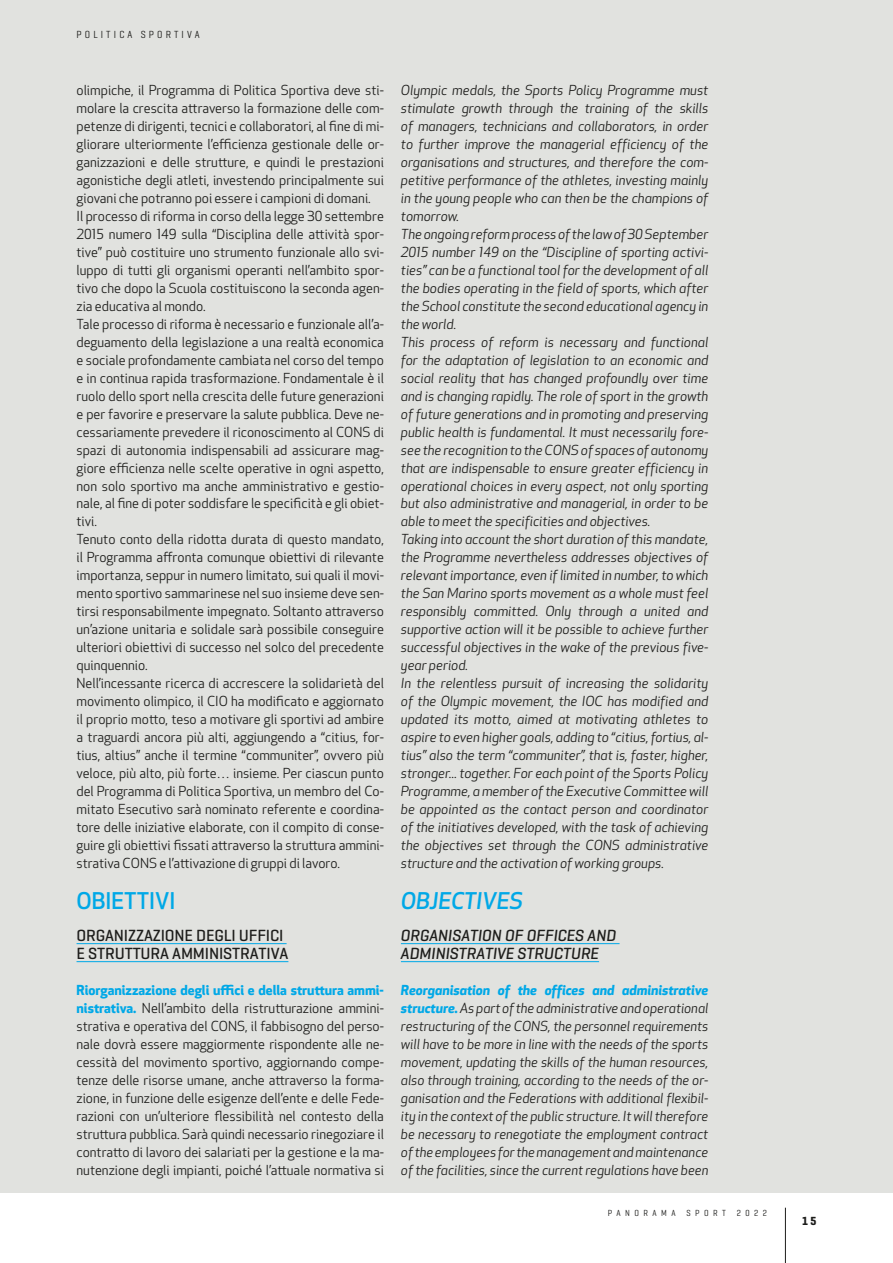
<style>
.page{position:relative;width:893px;height:1263px;background:#fff}
.page>*{position:absolute;margin:0;border:0;box-sizing:border-box;transform-origin:0 0}
.t1{font:italic 500 22.5px "Apex New";color:#00a8e7}
.t2{font:500 22.5px "Apex New";color:#00a8e7}
.t3{font:500 16.5px/18px "Geogrotesque";letter-spacing:-.01em;color:#1d1d1b}
.t4{font:italic 500 16.5px/18px "Geogrotesque";letter-spacing:-.01em;color:#1d1d1b}
.t5{font:13.5px/18px "Apex New";color:#1d1d1b}
.t6{font:italic 13.5px/18px "Apex New";color:#1d1d1b}
.t7{font:700 12px "Geogrotesque Cond";color:#1d1d1b}
.t8{font:10.5px "Geogrotesque Cond";letter-spacing:.3em;color:#1d1d1b}
.t9{font:9px "Geogrotesque Cond";letter-spacing:.5em;color:#1d1d1b}
.s1{font-weight:700;color:#00a8e7}
</style>
<div class="page">
<div style="left:0;top:0;width:893px;height:1193px;background:#e1e2df"></div>
<hr style="left:785px;top:1208px;width:1px;height:55px;background:#1d1d1b">
<hr style="left:401px;top:943px;width:219px;height:1px;background:#00a8e7">
<hr style="left:401px;top:961px;width:198px;height:1px;background:#00a8e7">
<hr style="left:77px;top:943px;width:210px;height:1px;background:#00a8e7">
<hr style="left:77px;top:961px;width:211px;height:1px;background:#00a8e7">
<p class="t8" style="left:77px;top:28px;width:125px">POLITICA SPORTIVA</p>
<p class="t5" style="left:77px;top:81px;width:309px">olimpiche, il Programma di Politica Sportiva deve sti&shy;molare la crescita attraverso la formazione delle com&shy;petenze di dirigenti, tecnici e collaboratori, al fine di mi&shy;gliorare ulteriormente l’efficienza gestionale delle or&shy;ganizzazioni e delle strutture, e quindi le prestazioni agonistiche degli atleti, investendo principalmente sui giovani che potranno poi essere i campioni di domani.<br>Il processo di riforma in corso della legge 30 settembre 2015 numero 149 sulla “Disciplina delle attività spor&shy;tive” può costituire uno strumento funzionale allo svi&shy;luppo di tutti gli organismi operanti nell’ambito spor&shy;tivo che dopo la Scuola costituiscono la seconda agen&shy;zia educativa al mondo.<br>Tale processo di riforma è necessario e funzionale all’a&shy;deguamento della legislazione a una realtà economica e sociale profondamente cambiata nel corso del tempo e in continua rapida trasformazione. Fondamentale è il ruolo dello sport nella crescita delle future generazioni e per favorire e preservare la salute pubblica. Deve ne&shy;cessariamente prevedere il riconoscimento al CONS di spazi di autonomia indispensabili ad assicurare mag&shy;giore efficienza nelle scelte operative in ogni aspetto, non solo sportivo ma anche amministrativo e gestio&shy;nale, al fine di poter soddisfare le specificità e gli obiet&shy;tivi.<br>Tenuto conto della ridotta durata di questo mandato, il Programma affronta comunque obiettivi di rilevante importanza, seppur in numero limitato, sui quali il movi&shy;mento sportivo sammarinese nel suo insieme deve sen&shy;tirsi responsabilmente impegnato. Soltanto attraverso un’azione unitaria e solidale sarà possibile conseguire ulteriori obiettivi di successo nel solco del precedente quinquennio.<br>Nell’incessante ricerca di accrescere la solidarietà del movimento olimpico, il CIO ha modificato e aggiornato il proprio motto, teso a motivare gli sportivi ad ambire a traguardi ancora più alti, aggiungendo a “citius, for&shy;tius, altius” anche il termine “communiter”, ovvero più veloce, più alto, più forte… insieme. Per ciascun punto del Programma di Politica Sportiva, un membro del Co&shy;mitato Esecutivo sarà nominato referente e coordina&shy;tore delle iniziative elaborate, con il compito di conse&shy;guire gli obiettivi fissati attraverso la struttura ammini&shy;strativa CONS e l’attivazione di gruppi di lavoro.</p>
<h1 class="t2" style="left:77px;top:886px;width:101px">OBIETTIVI</h1>
<p class="t3" style="left:77px;top:926px;width:213px">ORGANIZZAZIONE DEGLI UFFICI<br>E STRUTTURA AMMINISTRATIVA</p>
<p class="t5" style="left:77px;top:981px;width:309px;text-align:justify"><span class="s1">Riorganizzazione degli uffici e della struttura ammi&shy;nistrativa.</span> Nell’ambito della ristrutturazione ammini&shy;strativa e operativa del CONS, il fabbisogno del perso&shy;nale dovrà essere maggiormente rispondente alle ne&shy;cessità del movimento sportivo, aggiornando compe&shy;tenze delle risorse umane, anche attraverso la forma&shy;zione, in funzione delle esigenze dell’ente e delle Fede&shy;razioni con un’ulteriore flessibilità nel contesto della struttura pubblica. Sarà quindi necessario rinegoziare il contratto di lavoro dei salariati per la gestione e la ma&shy;nutenzione degli impianti, poiché l’attuale normativa si</p>
<p class="t6" style="left:401px;top:81px;width:309px">Olympic medals, the Sports Policy Programme must stimulate growth through the training of the skills of managers, technicians and collaborators, in order to further improve the managerial efficiency of the organisations and structures, and therefore the com&shy;petitive performance of the athletes, investing mainly in the young people who can then be the champions of tomorrow.<br>The ongoing reform process of the law of 30 September 2015 number 149 on the “Discipline of sporting activi&shy;ties” can be a functional tool for the development of all the bodies operating in the field of sports, which after the School constitute the second educational agency in the world.<br>This process of reform is necessary and functional for the adaptation of legislation to an economic and social reality that has changed profoundly over time and is changing rapidly. The role of sport in the growth of future generations and in promoting and preserving public health is fundamental. It must necessarily fore&shy;see the recognition to the CONS of spaces of autonomy that are indispensable to ensure greater efficiency in operational choices in every aspect, not only sporting but also administrative and managerial, in order to be able to meet the specificities and objectives.<br>Taking into account the short duration of this mandate, the Programme nevertheless addresses objectives of relevant importance, even if limited in number, to which the San Marino sports movement as a whole must feel responsibly committed. Only through a united and supportive action will it be possible to achieve further successful objectives in the wake of the previous five&shy;year period.<br>In the relentless pursuit of increasing the solidarity of the Olympic movement, the IOC has modified and updated its motto, aimed at motivating athletes to aspire to even higher goals, adding to “citius, fortius, al&shy;tius” also the term “communiter”, that is, faster, higher, stronger... together. For each point of the Sports Policy Programme, a member of the Executive Committee will be appointed as the contact person and coordinator of the initiatives developed, with the task of achieving the objectives set through the CONS administrative structure and the activation of working groups.</p>
<h1 class="t1" style="left:401px;top:886px;width:123px">OBJECTIVES</h1>
<p class="t4" style="left:401px;top:926px;width:217px">ORGANISATION OF OFFICES AND<br>ADMINISTRATIVE STRUCTURE</p>
<p class="t6" style="left:401px;top:981px;width:309px;text-align:justify"><span class="s1">Reorganisation of the offices and administrative structure.</span> As part of the administrative and operational restructuring of the CONS, the personnel requirements will have to be more in line with the needs of the sports movement, updating the skills of the human resources, also through training, according to the needs of the or&shy;ganisation and the Federations with additional flexibil&shy;ity in the context of the public structure. It will therefore be necessary to renegotiate the employment contract of the employees for the management and maintenance of the facilities, since the current regulations have been</p>
<p class="t9" style="left:608px;top:1207px;width:161px">PANORAMA SPORT 2022</p>
<p class="t7" style="left:802px;top:1213px;width:16px">15</p>
</div>
